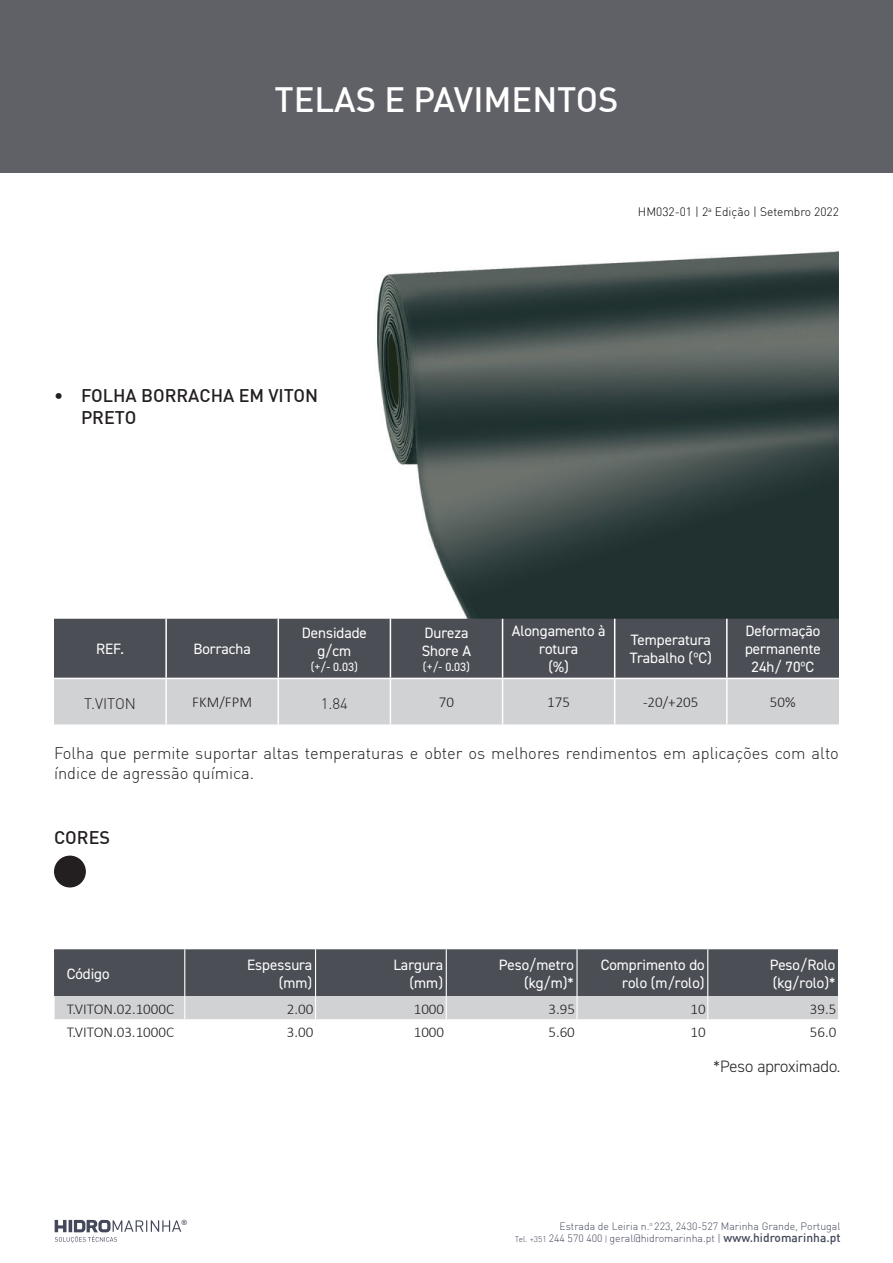
<style>
.page{position:relative;width:893px;height:1263px;background:#fff}
.page>*{position:absolute;margin:0;border:0;box-sizing:border-box;transform-origin:0 0}
.t1{font:500 34.5px "DIN";color:#fff}
.t2{font:500 18px/21.6px "DIN";color:#231f20}
.t3{font:300 16.5px/19.8px "DIN";color:#231f20}
.t4{font:300 16.5px "DIN2014";color:#231f20}
.t5{font:15px/18px "DIN2014";color:#fff;text-align:right}
.t6{font:300 15px "Calibri";color:#231f20}
.t7{font:300 15px "DIN";color:#231f20}
.t8{font:300 12px "DIN";color:#000}
.t9{font:12px "DIN2014";color:#fff}
.t10{font:300 10.5px/12px "DIN";color:#43495b;text-align:right}
.t11{font:500 7.35px "DIN";color:#43495b}
.s1{font-size:8.25px}
.s2{font-weight:500;font-size:12px}
</style>
<div class="page">
<div style="left:0;top:0;width:893px;height:172px;background:#606167"></div>
<svg style="left:55px;top:1220px;width:126px;height:23px"></svg>
<img style="left:375px;top:251px;width:464px;height:368px">
<div style="left:55px;top:856px;width:30px;height:31px;background:#231f20;border-radius:50%"></div>
<div style="left:54px;top:855px;width:32px;height:32px;border:2px solid #231f20;border-radius:50%"></div>
<svg style="left:54px;top:949px;width:784px;height:71px;background:#7a7d81"></svg>
<hr style="left:576px;top:949px;width:2px;height:47px;background:#fff">
<hr style="left:707px;top:949px;width:1px;height:47px;background:#fff">
<hr style="left:184px;top:949px;width:1px;height:47px;background:#fff">
<hr style="left:315px;top:949px;width:1px;height:47px;background:#fff">
<hr style="left:446px;top:949px;width:1px;height:47px;background:#fff">
<div style="left:54px;top:619px;width:785px;height:59px;background:#4b4f55"></div>
<div style="left:54px;top:679px;width:785px;height:45px;background:#d1d2d4"></div>
<hr style="left:165px;top:619px;width:2px;height:59px;background:#fff">
<hr style="left:278px;top:619px;width:1px;height:59px;background:#fff">
<hr style="left:390px;top:619px;width:1px;height:59px;background:#fff">
<hr style="left:502px;top:619px;width:1px;height:59px;background:#fff">
<hr style="left:614px;top:619px;width:1px;height:59px;background:#fff">
<hr style="left:726px;top:619px;width:2px;height:59px;background:#fff">
<hr style="left:165px;top:679px;width:2px;height:45px;background:#fff">
<hr style="left:278px;top:679px;width:1px;height:45px;background:#fff">
<hr style="left:390px;top:679px;width:1px;height:45px;background:#fff">
<hr style="left:502px;top:679px;width:1px;height:45px;background:#fff">
<hr style="left:614px;top:679px;width:1px;height:45px;background:#fff">
<hr style="left:726px;top:679px;width:2px;height:45px;background:#fff">
<h1 class="t1" style="left:274px;top:78px;width:346px">TELAS E PAVIMENTOS</h1>
<p class="t8" style="left:638px;top:204px;width:202px">HM032-01 | 2<sup>a</sup> Edição | Setembro 2022</p>
<p class="t2" style="left:81px;top:384px;width:239px;text-indent:-27px">• FOLHA BORRACHA EM VITON<br>PRETO</p>
<p class="t5" style="left:96px;top:640px;width:30px">REF.</p>
<p class="t5" style="left:194px;top:640px;width:59px">Borracha</p>
<p class="t5" style="left:302px;top:624px;width:67px">Densidade</p>
<p class="t5" style="left:317px;top:642px;width:35px">g/cm</p>
<p class="t9" style="left:311px;top:659px;width:49px">(+/- 0.03)</p>
<p class="t5" style="left:424px;top:624px;width:46px">Dureza</p>
<p class="t5" style="left:422px;top:642px;width:51px">Shore A</p>
<p class="t9" style="left:423px;top:659px;width:49px">(+/- 0.03)</p>
<p class="t5" style="left:512px;top:622px;width:95px;text-align:center">Alongamento à rotura</p>
<p class="t5" style="left:548px;top:658px;width:22px">(%)</p>
<p class="t5" style="left:631px;top:631px;width:82px">Temperatura</p>
<p class="t5" style="left:630px;top:649px;width:84px">Trabalho (ºC)</p>
<p class="t5" style="left:745px;top:622px;width:77px;text-align:left">Deformação permanente</p>
<p class="t5" style="left:752px;top:658px;width:64px">24h/ 70ºC</p>
<p class="t7" style="left:84px;top:694px;width:53px">T.VITON</p>
<p class="t6" style="left:192px;top:693px;width:61px">FKM/FPM</p>
<p class="t7" style="left:321px;top:694px;width:29px">1.84</p>
<p class="t6" style="left:439px;top:693px;width:17px">70</p>
<p class="t6" style="left:547px;top:693px;width:24px">175</p>
<p class="t6" style="left:643px;top:693px;width:57px">-20/+205</p>
<p class="t6" style="left:770px;top:693px;width:27px">50%</p>
<p class="t3" style="left:54px;top:743px;width:786px">Folha que permite suportar altas temperaturas e obter os melhores rendimentos em aplicações com alto índice de agressão química.</p>
<p class="t2" style="left:54px;top:825px;width:58px">CORES</p>
<p class="t5" style="left:67px;top:964px;width:44px">Código</p>
<p class="t5" style="left:247px;top:955px;width:67px">Espessura</p>
<p class="t5" style="left:279px;top:973px;width:35px">(mm)</p>
<p class="t5" style="left:393px;top:955px;width:51px">Largura</p>
<p class="t5" style="left:409px;top:973px;width:35px">(mm)</p>
<p class="t5" style="left:499px;top:955px;width:76px">Peso/metro (kg/m)*</p>
<p class="t5" style="left:601px;top:955px;width:105px">Comprimento do rolo (m/rolo)</p>
<p class="t5" style="left:770px;top:955px;width:67px">Peso/Rolo</p>
<p class="t5" style="left:773px;top:973px;width:64px">(kg/rolo)*</p>
<p class="t6" style="left:67px;top:999px;width:109px">T.VITON.02.1000C</p>
<p class="t6" style="left:287px;top:999px;width:28px">2.00</p>
<p class="t6" style="left:414px;top:999px;width:32px">1000</p>
<p class="t6" style="left:548px;top:999px;width:28px">3.95</p>
<p class="t6" style="left:690px;top:999px;width:17px">10</p>
<p class="t6" style="left:810px;top:999px;width:28px">39.5</p>
<p class="t6" style="left:67px;top:1023px;width:109px">T.VITON.03.1000C</p>
<p class="t6" style="left:287px;top:1023px;width:28px">3.00</p>
<p class="t6" style="left:414px;top:1023px;width:32px">1000</p>
<p class="t6" style="left:548px;top:1023px;width:28px">5.60</p>
<p class="t6" style="left:690px;top:1023px;width:17px">10</p>
<p class="t6" style="left:810px;top:1023px;width:28px">56.0</p>
<p class="t11" style="left:181px;top:1218px;width:8px">®</p>
<p class="t4" style="left:713px;top:1056px;width:129px">*Peso aproximado.</p>
<p class="t10" style="left:515px;top:1220px;width:327px">Estrada de Leiria n.<sup>o</sup> 223, 2430-527 Marinha Grande, Portugal<br><span class="s1">Tel. +351</span> 244 570 400 <span class="s1">|</span> geral@hidromarinha.pt | <span class="s2">www.hidromarinha.pt</span></p>
</div>
